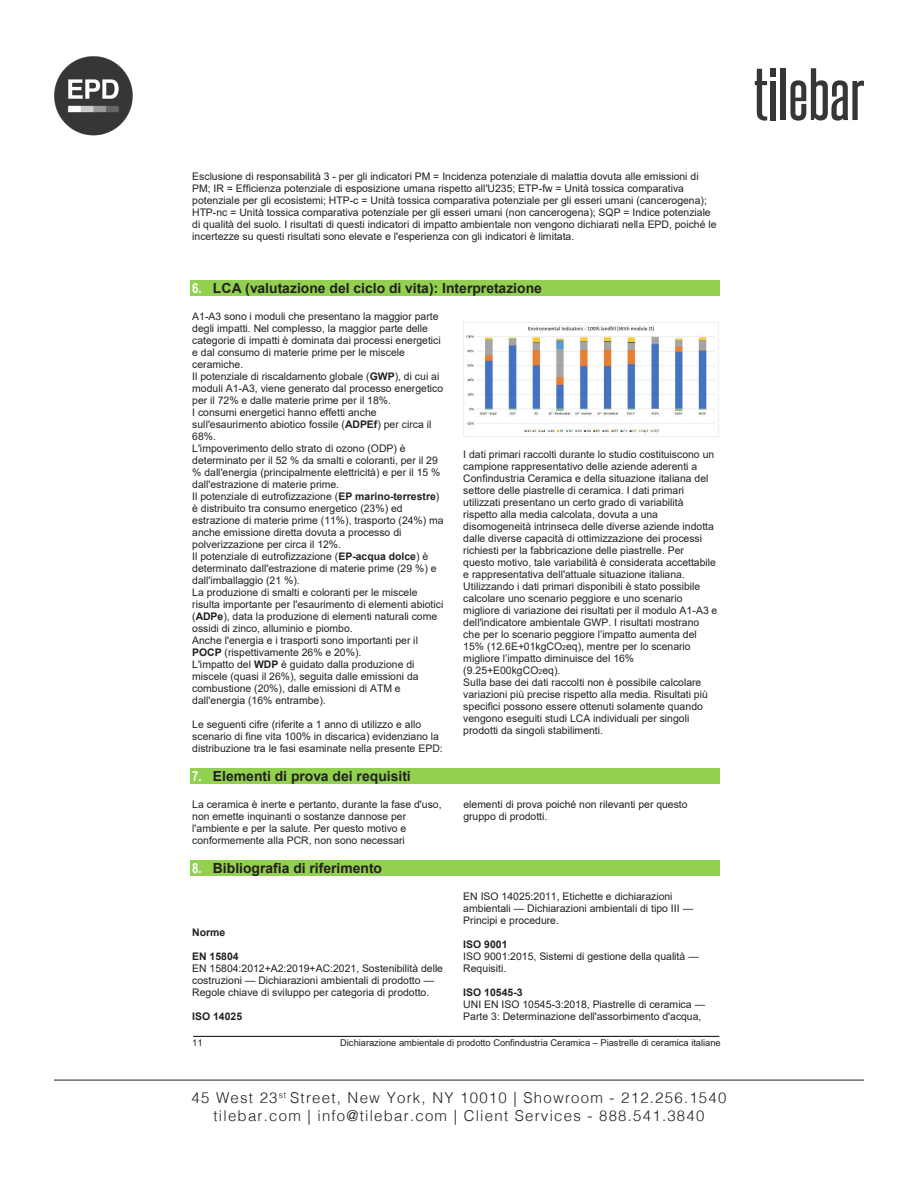
<style>
.page{position:relative;width:918px;height:1188px;background:#fff}
.page>*{position:absolute;margin:0;border:0;box-sizing:border-box;transform-origin:0 0}
.t1{font:300 15px/18px "Helvetica";letter-spacing:.08em;color:#231f20;text-align:center}
.t2{font:700 13.95px "Arial";color:#231f20}
.t3{font:10.5px/12px "Arial";letter-spacing:.005em;color:#231f20}
.t4{font:700 10.5px "Arial";color:#231f20}
.t5{font:9.3px "Arial";letter-spacing:-.005em;color:#231f20}
.s1{font-family:"Arial Narrow";color:#fff}
.s2{font-weight:700}
.s3{font-size:6.9px}
</style>
<div class="page">
<hr style="left:54px;top:1080px;width:810px;height:1px;background:#231f20">
<div style="left:770px;top:68px;width:6px;height:8px;background:#383535"></div>
<svg style="left:755px;top:69px;width:12px;height:52px"></svg>
<div style="left:770px;top:81px;width:6px;height:39px;background:#383535"></div>
<div style="left:781px;top:68px;width:5px;height:52px;background:#383535"></div>
<svg style="left:790px;top:68px;width:74px;height:53px"></svg>
<img style="left:54px;top:56px;width:79px;height:80px">
<hr style="left:193px;top:1036px;width:526px;height:1px;background:#231f20">
<div style="left:191px;top:280px;width:529px;height:16px;background:#92d050"></div>
<div style="left:191px;top:768px;width:529px;height:16px;background:#92d050"></div>
<div style="left:191px;top:860px;width:529px;height:16px;background:#92d050"></div>
<img style="left:463px;top:322px;width:255px;height:114px">
<p class="t3" style="left:192px;top:170px;width:526px">Esclusione di responsabilità 3 - per gli indicatori PM = Incidenza potenziale di malattia dovuta alle emissioni di PM; IR = Efficienza potenziale di esposizione umana rispetto all'U235; ETP-fw = Unità tossica comparativa potenziale per gli ecosistemi; HTP-c = Unità tossica comparativa potenziale per gli esseri umani (cancerogena); HTP-nc = Unità tossica comparativa potenziale per gli esseri umani (non cancerogena); SQP = Indice potenziale di qualità del suolo. I risultati di questi indicatori di impatto ambientale non vengono dichiarati nella EPD, poiché le incertezze su questi risultati sono elevate e l'esperienza con gli indicatori è limitata.</p>
<p class="t2" style="left:192px;top:279px;width:351px"><span class="s1">6.</span> LCA (valutazione del ciclo di vita): Interpretazione</p>
<p class="t3" style="left:192px;top:310px;width:253px">A1-A3 sono i moduli che presentano la maggior parte degli impatti. Nel complesso, la maggior parte delle categorie di impatti è dominata dai processi energetici e dal consumo di materie prime per le miscele ceramiche.<br>Il potenziale di riscaldamento globale (<span class="s2">GWP</span>), di cui ai moduli A1-A3, viene generato dal processo energetico per il 72% e dalle materie prime per il 18%.<br>I consumi energetici hanno effetti anche sull'esaurimento abiotico fossile (<span class="s2">ADPEf</span>) per circa il 68%.<br>L'impoverimento dello strato di ozono (ODP) è determinato per il 52 % da smalti e coloranti, per il 29 % dall'energia (principalmente elettricità) e per il 15 % dall'estrazione di materie prime.<br>Il potenziale di eutrofizzazione (<span class="s2">EP marino-terrestre</span>) è distribuito tra consumo energetico (23%) ed estrazione di materie prime (11%), trasporto (24%) ma anche emissione diretta dovuta a processo di polverizzazione per circa il 12%.<br>Il potenziale di eutrofizzazione (<span class="s2">EP-acqua dolce</span>) è determinato dall'estrazione di materie prime (29 %) e dall'imballaggio (21 %).<br>La produzione di smalti e coloranti per le miscele risulta importante per l'esaurimento di elementi abiotici (<span class="s2">ADPe</span>), data la produzione di elementi naturali come ossidi di zinco, alluminio e piombo.<br>Anche l'energia e i trasporti sono importanti per il <span class="s2">POCP</span> (rispettivamente 26% e 20%).<br>L'impatto del <span class="s2">WDP</span> è guidato dalla produzione di miscele (quasi il 26%), seguita dalle emissioni da combustione (20%), dalle emissioni di ATM e dall'energia (16% entrambe).</p>
<p class="t3" style="left:192px;top:718px;width:252px">Le seguenti cifre (riferite a 1 anno di utilizzo e allo scenario di fine vita 100% in discarica) evidenziano la distribuzione tra le fasi esaminate nella presente EPD:</p>
<p class="t3" style="left:463px;top:448px;width:256px">I dati primari raccolti durante lo studio costituiscono un campione rappresentativo delle aziende aderenti a Confindustria Ceramica e della situazione italiana del settore delle piastrelle di ceramica. I dati primari utilizzati presentano un certo grado di variabilità rispetto alla media calcolata, dovuta a una disomogeneità intrinseca delle diverse aziende indotta dalle diverse capacità di ottimizzazione dei processi richiesti per la fabbricazione delle piastrelle. Per questo motivo, tale variabilità è considerata accettabile e rappresentativa dell'attuale situazione italiana.<br>Utilizzando i dati primari disponibili è stato possibile calcolare uno scenario peggiore e uno scenario migliore di variazione dei risultati per il modulo A1-A3 e dell'indicatore ambientale GWP. I risultati mostrano che per lo scenario peggiore l’impatto aumenta del 15% (12.6E+01kgCO<span class="s3">2</span>eq), mentre per lo scenario migliore l’impatto diminuisce del 16% (9.25+E00kgCO<span class="s3">2</span>eq).<br>Sulla base dei dati raccolti non è possibile calcolare variazioni più precise rispetto alla media. Risultati più specifici possono essere ottenuti solamente quando vengono eseguiti studi LCA individuali per singoli prodotti da singoli stabilimenti.</p>
<p class="t2" style="left:192px;top:766px;width:220px"><span class="s1">7.</span> Elementi di prova dei requisiti</p>
<p class="t3" style="left:192px;top:798px;width:251px">La ceramica è inerte e pertanto, durante la fase d'uso, non emette inquinanti o sostanze dannose per l'ambiente e per la salute. Per questo motivo e conformemente alla PCR, non sono necessari</p>
<p class="t3" style="left:463px;top:798px;width:226px">elementi di prova poiché non rilevanti per questo gruppo di prodotti.</p>
<p class="t2" style="left:192px;top:858px;width:191px"><span class="s1">8.</span> Bibliografia di riferimento</p>
<p class="t4" style="left:192px;top:925px;width:35px">Norme</p>
<p class="t3" style="left:192px;top:950px;width:252px"><span class="s2">EN 15804<br></span>EN 15804:2012+A2:2019+AC:2021, Sostenibilità delle costruzioni — Dichiarazioni ambientali di prodotto — Regole chiave di sviluppo per categoria di prodotto.</p>
<p class="t4" style="left:192px;top:1008px;width:51px">ISO 14025</p>
<p class="t3" style="left:463px;top:890px;width:231px">EN ISO 14025:2011, Etichette e dichiarazioni ambientali — Dichiarazioni ambientali di tipo III —<br>Principi e procedure.</p>
<p class="t3" style="left:463px;top:938px;width:237px"><span class="s2">ISO 9001<br></span>ISO 9001:2015, Sistemi di gestione della qualità —<br>Requisiti.</p>
<p class="t3" style="left:463px;top:986px;width:243px"><span class="s2">ISO 10545-3<br></span>UNI EN ISO 10545-3:2018, Piastrelle di ceramica —<br>Parte 3: Determinazione dell'assorbimento d'acqua,</p>
<p class="t5" style="left:192px;top:1036px;width:12px">11</p>
<p class="t5" style="left:340px;top:1036px;width:382px">Dichiarazione ambientale di prodotto Confindustria Ceramica – Piastrelle di ceramica italiane</p>
<p class="t1" style="left:192px;top:1087px;width:536px">45 West 23<sup>st</sup> Street, New York, NY 10010 | Showroom - 212.256.1540 tilebar.com | info@tilebar.com | Client Services - 888.541.3840</p>
</div>
